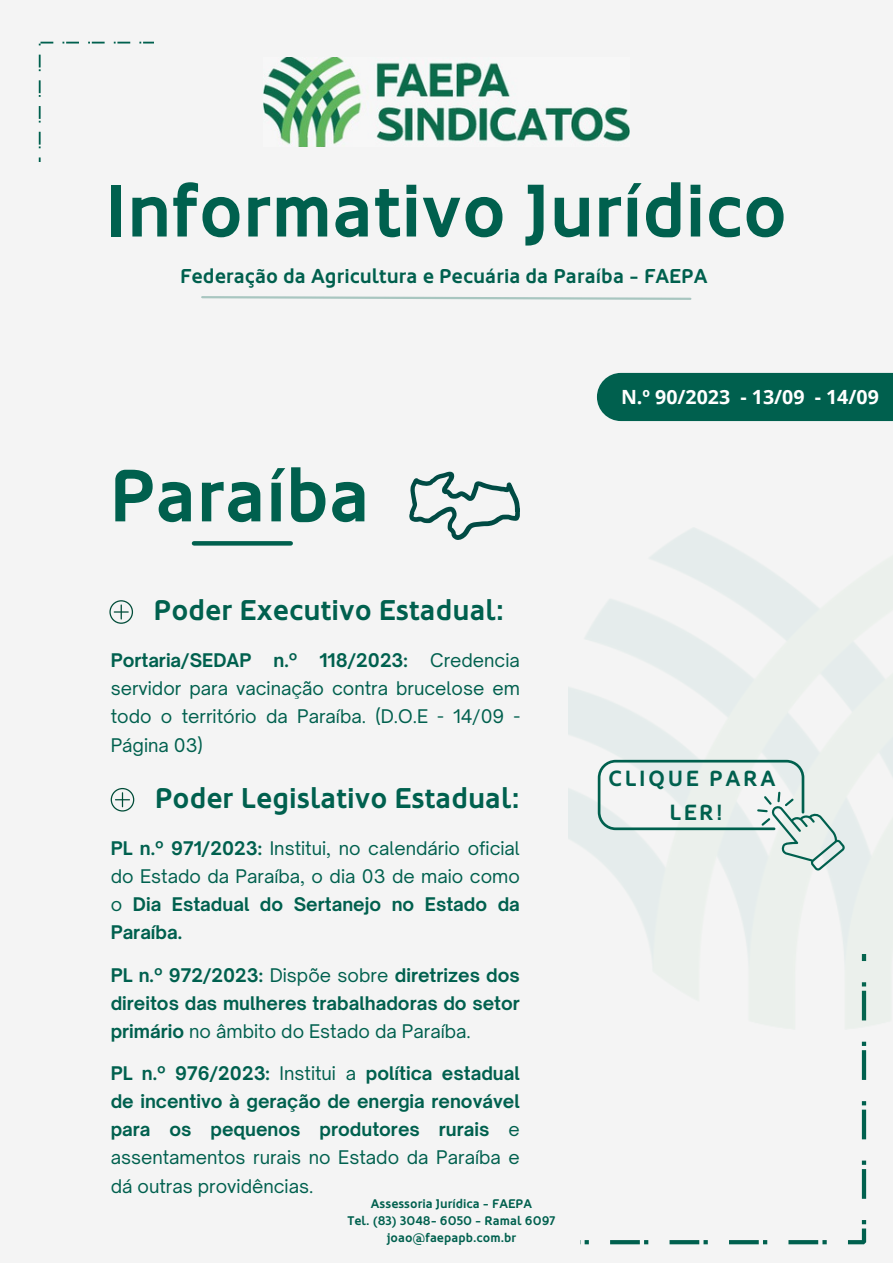
<style>
.page{position:relative;width:893px;height:1264px;background:#fff}
.page>*{position:absolute;margin:0;border:0;box-sizing:border-box;transform-origin:0 0}
.t1{font:700 73.95px "Oblik";color:#00604e}
.t2{font:700 73.8px "Oblik";color:#00604e}
.t3{font:700 28.5px "Oblik";color:#00604e}
.t4{font:700 21.9px "Oblik";letter-spacing:.115em;color:#00604e}
.t5{font:700 19.95px "Oblik";color:#00604e}
.t6{font:700 19.5px "Open Sans";color:#fff}
.t7{font:700 18px/28px "Open Sauce One";color:#00604e;text-align:justify}
.t8{font:18px/28px "Open Sauce One";color:#00604e;text-align:justify}
.t9{font:700 12.45px "Oblik";color:#00604e}
.s1{font-weight:700}
.s2{font-weight:400}
</style>
<div class="page">
<div style="left:0;top:0;width:892px;height:1262px;background:#f4f4f4"></div>
<svg style="left:194px;top:541px;width:97px;height:4px"></svg>
<svg style="left:409px;top:471px;width:111px;height:69px"></svg>
<svg style="left:584px;top:1041px;width:282px;height:203px"></svg>
<svg style="left:201px;top:296px;width:491px;height:4px"></svg>
<img style="left:264px;top:57px;width:365px;height:89px">
<svg style="left:39px;top:42px;width:114px;height:120px"></svg>
<img style="left:569px;top:528px;width:323px;height:493px">
<svg style="left:597px;top:759px;width:248px;height:112px"></svg>
<svg style="left:109px;top:600px;width:24px;height:24px"></svg>
<svg style="left:111px;top:788px;width:23px;height:23px"></svg>
<div style="left:597px;top:373px;width:295px;height:48px;background:#00604e"></div>
<p class="t1" style="left:105px;top:169px;width:683px">Informativo Jurídico</p>
<p class="t5" style="left:180px;top:264px;width:529px">Federação da Agricultura e Pecuária da Paraíba - FAEPA</p>
<p class="t2" style="left:109px;top:454px;width:262px">Paraíba</p>
<p class="t3" style="left:153px;top:594px;width:352px">Poder Executivo Estadual:</p>
<p class="t8" style="left:111px;top:646px;width:410px"><span class="s1">Portaria/SEDAP n.º 118/2023:</span> Credencia servidor para vacinação contra brucelose em todo o território da Paraíba. (D.O.E - 14/09 - Página 03)</p>
<p class="t3" style="left:155px;top:781px;width:366px">Poder Legislativo Estadual:</p>
<p class="t8" style="left:111px;top:834px;width:411px"><span class="s1">PL n.º 971/2023:</span> Institui, no calendário oficial do Estado da Paraíba, o dia 03 de maio como o <span class="s1">Dia Estadual do Sertanejo no Estado da Paraíba.</span></p>
<p class="t7" style="left:111px;top:960px;width:411px">PL n.º 972/2023: <span class="s2">Dispõe sobre</span> diretrizes dos direitos das mulheres trabalhadoras do setor primário <span class="s2">no âmbito do Estado da Paraíba.</span></p>
<p class="t7" style="left:111px;top:1059px;width:410px">PL n.º 976/2023: <span class="s2">Institui a</span> política estadual de incentivo à geração de energia renovável para os pequenos produtores rurais <span class="s2">e assentamentos rurais no Estado da Paraíba e dá outras providências.</span></p>
<p class="t9" style="left:371px;top:1196px;width:162px">Assessoria Jurídica - FAEPA</p>
<p class="t9" style="left:347px;top:1213px;width:209px">Tel. (83) 3048- 6050 - Ramal 6097</p>
<p class="t9" style="left:387px;top:1230px;width:131px">joao@faepapb.com.br</p>
<p class="t6" style="left:621px;top:383px;width:259px">N.º 90/2023 - 13/09 - 14/09</p>
<p class="t4" style="left:608px;top:766px;width:169px">CLIQUE PARA</p>
<p class="t4" style="left:669px;top:800px;width:54px">LER!</p>
</div>
